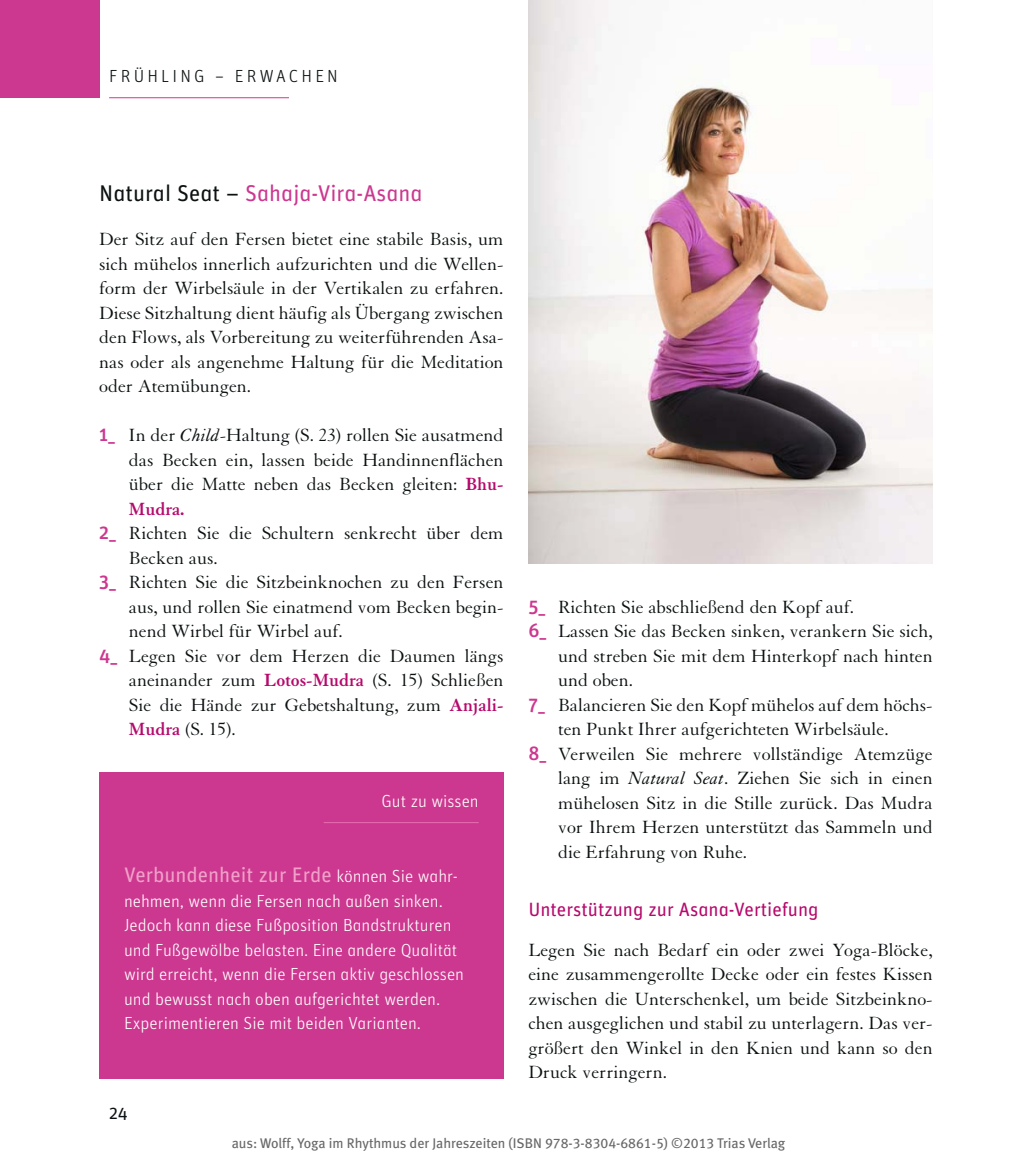
<style>
.page{position:relative;width:1017px;height:1166px;background:#fff}
.page>*{position:absolute;margin:0;border:0;box-sizing:border-box;transform-origin:0 0}
.t1{font:22.75px "Unit Regular Alternate";color:#cc388f}
.t2{font:21px "Unit Regular Alternate";color:#f1a1cb}
.t3{font:19.25px/24.5px "Granjon";color:#0c1112;text-align:justify}
.t4{font:19.25px "Unit Regular Alternate";color:#b60a6c}
.t5{font:700 19.25px "Granjon";color:#b60a6c}
.t6{font:17.5px/24.5px "Unit Light Alternate";color:#fff}
.t7{font:17.5px "Unit Light Alternate";letter-spacing:.18em;color:#0c1112}
.t8{font:17.5px "Unit Regular Alternate";color:#0c1112}
.t9{font:14px "Meta Book LF";color:#676767}
.s1{color:#0c1112}
.s2{font-family:"Unit Medium Alternate";color:#cc388f}
.s3{font-style:italic}
.s4{font-weight:700;color:#b60a6c}
.s5{font-family:"Unit Light Alternate";font-size:17.5px;color:#fff}
</style>
<div class="page">
<div style="left:0;top:0;width:99px;height:98px;background:#cc388f"></div>
<hr style="left:109px;top:97px;width:180px;height:1px;background:#cc388f">
<div style="left:99px;top:772px;width:405px;height:306px;background:#cc388f"></div>
<hr style="left:324px;top:822px;width:155px;height:1px;background:#e56daf">
<img style="left:528px;top:0;width:405px;height:563px">
<p class="t7" style="left:109px;top:69px;width:230px">FRÜHLING – ERWACHEN</p>
<p class="t1" style="left:99px;top:185px;width:325px"><span class="s1">Natural Seat –</span> Sahaja-Vira-Asana</p>
<p class="t3" style="left:99px;top:229px;width:406px">Der Sitz auf den Fersen bietet eine stabile Basis, um sich mühelos innerlich aufzurichten und die Wellen&shy;form der Wirbelsäule in der Vertikalen zu erfahren.<br>Diese Sitzhaltung dient häufig als Übergang zwischen den Flows, als Vorbereitung zu weiterführenden Asa&shy;nas oder als angenehme Haltung für die Meditation oder Atemübungen.</p>
<p class="t3" style="left:99px;top:425px;width:406px"><span class="s2">1_</span> In der <span class="s3">Child</span>-Haltung (S. 23) rollen Sie ausatmend</p>
<p class="t3" style="left:129px;top:449px;width:376px">das Becken ein, lassen beide Handinnenflächen</p>
<p class="t3" style="left:129px;top:474px;width:376px">über die Matte neben das Becken gleiten: <span class="s4">Bhu-</span></p>
<p class="t5" style="left:129px;top:501px;width:57px">Mudra.</p>
<p class="t3" style="left:99px;top:523px;width:406px"><span class="s2">2_</span> Richten Sie die Schultern senkrecht über dem</p>
<p class="t3" style="left:129px;top:547px;width:90px">Becken aus.</p>
<p class="t3" style="left:99px;top:572px;width:406px"><span class="s2">3_</span> Richten Sie die Sitzbeinknochen zu den Fersen</p>
<p class="t3" style="left:129px;top:596px;width:376px">aus, und rollen Sie einatmend vom Becken begin-</p>
<p class="t3" style="left:129px;top:621px;width:215px">nend Wirbel für Wirbel auf.</p>
<p class="t3" style="left:99px;top:645px;width:406px"><span class="s2">4_</span> Legen Sie vor dem Herzen die Daumen längs</p>
<p class="t3" style="left:129px;top:670px;width:376px">aneinander zum <span class="s4">Lotos-Mudra</span> (S. 15) Schließen</p>
<p class="t3" style="left:129px;top:694px;width:376px">Sie die Hände zur Gebetshaltung, zum <span class="s4">Anjali-</span></p>
<p class="t3" style="left:129px;top:719px;width:108px"><span class="s4">Mudra</span> (S. 15).</p>
<p class="t6" style="left:382px;top:790px;width:99px">Gut zu wissen</p>
<p class="t2" style="left:124px;top:867px;width:336px">Verbundenheit zur Erde <span class="s5">können Sie wahr-</span></p>
<p class="t6" style="left:124px;top:890px;width:342px">nehmen, wenn die Fersen nach außen sinken.<br>Jedoch kann diese Fußposition Bandstrukturen und Fußgewölbe belasten. Eine andere Qualität wird erreicht, wenn die Fersen aktiv geschlossen und bewusst nach oben aufgerichtet werden.<br>Experimentieren Sie mit beiden Varianten.</p>
<p class="t8" style="left:109px;top:1106px;width:20px">24</p>
<p class="t3" style="left:528px;top:596px;width:327px"><span class="s2">5_</span> Richten Sie abschließend den Kopf auf.</p>
<p class="t3" style="left:528px;top:621px;width:406px"><span class="s2">6_</span> Lassen Sie das Becken sinken, verankern Sie sich,</p>
<p class="t3" style="left:558px;top:645px;width:376px">und streben Sie mit dem Hinterkopf nach hinten</p>
<p class="t3" style="left:558px;top:670px;width:76px">und oben.</p>
<p class="t3" style="left:528px;top:694px;width:406px"><span class="s2">7_</span> Balancieren Sie den Kopf mühelos auf dem höchs -</p>
<p class="t3" style="left:558px;top:719px;width:332px">ten Punkt Ihrer aufgerichteten Wirbelsäule.</p>
<p class="t3" style="left:528px;top:743px;width:406px"><span class="s2">8_</span> Verweilen Sie mehrere vollständige Atemzüge</p>
<p class="t3" style="left:558px;top:768px;width:376px">lang im <span class="s3">Natural Seat</span>. Ziehen Sie sich in einen</p>
<p class="t3" style="left:558px;top:792px;width:376px">mühelosen Sitz in die Stille zurück. Das Mudra</p>
<p class="t3" style="left:558px;top:817px;width:376px">vor Ihrem Herzen unterstützt das Sammeln und</p>
<p class="t3" style="left:558px;top:841px;width:191px">die Erfahrung von Ruhe.</p>
<p class="t4" style="left:528px;top:902px;width:292px">Unterstützung zur Asana-Vertiefung</p>
<p class="t3" style="left:528px;top:939px;width:406px">Legen Sie nach Bedarf ein oder zwei Yoga-Blöcke, eine zusammengerollte Decke oder ein festes Kissen zwischen die Unterschenkel, um beide Sitzbeinkno&shy;chen ausgeglichen und stabil zu unterlagern. Das ver&shy;größert den Winkel in den Knien und kann so den Druck verringern.</p>
<p class="t9" style="left:232px;top:1138px;width:555px">aus: Wolff, Yoga im Rhythmus der Jahreszeiten (ISBN 978-3-8304-6861-5) ©2013 Trias Verlag</p>
</div>
